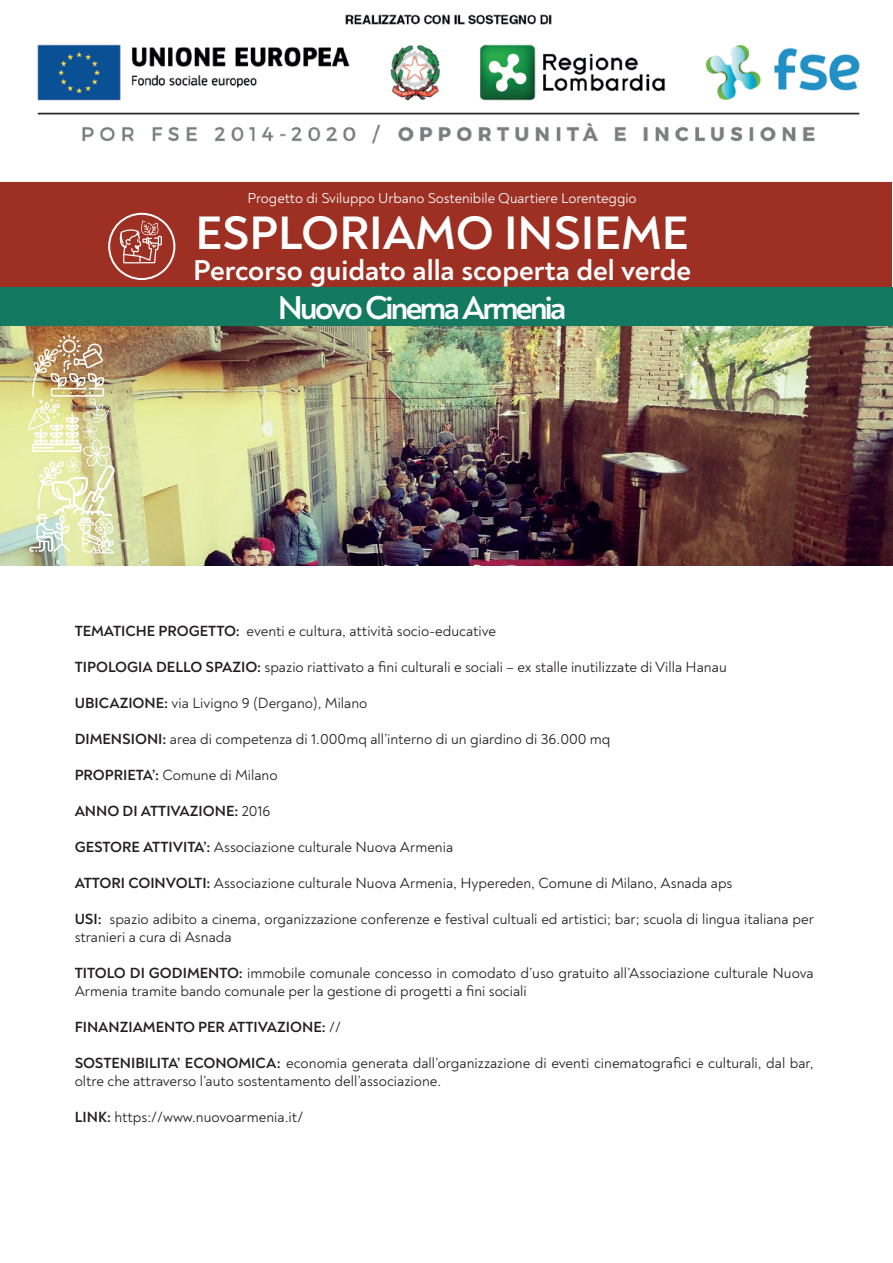
<style>
.page{position:relative;width:893px;height:1263px;background:#fff}
.page>*{position:absolute;margin:0;border:0;box-sizing:border-box;transform-origin:0 0}
.t1{font:700 47.7px "Noah";color:#fff}
.t2{font:700 33.6px "Noah";letter-spacing:-.08em;color:#fff}
.t3{font:700 29.25px "Noah";color:#fff}
.t4{font:15px/18px "Noah";color:#231f20}
.t5{font:700 15px "Noah";color:#231f20}
.t6{font:14.55px "Noah";color:#fff}
.s1{font-weight:700}
.s2{font-weight:400}
</style>
<div class="page">
<div style="left:0;top:181px;width:892px;height:106px;background:#9d3023"></div>
<div style="left:0;top:287px;width:893px;height:39px;background:#137a61"></div>
<img style="left:37px;top:14px;width:823px;height:130px">
<img style="left:0;top:326px;width:893px;height:240px">
<svg style="left:108px;top:213px;width:67px;height:67px"></svg>
<img style="left:28px;top:335px;width:87px;height:218px">
<p class="t6" style="left:248px;top:190px;width:391px">Progetto di Sviluppo Urbano Sostenibile Quartiere Lorenteggio</p>
<h1 class="t1" style="left:195px;top:203px;width:495px">ESPLORIAMO INSIEME</h1>
<h3 class="t3" style="left:193px;top:252px;width:499px">Percorso guidato alla scoperta del verde</h3>
<h2 class="t2" style="left:278px;top:287px;width:290px">Nuovo Cinema Armenia</h2>
<p class="t4" style="left:75px;top:622px;width:423px"><span class="s1">TEMATICHE PROGETTO:</span> eventi e cultura, attività socio-educative</p>
<p class="t4" style="left:75px;top:658px;width:654px"><span class="s1">TIPOLOGIA DELLO SPAZIO:</span> spazio riattivato a fini culturali e sociali – ex stalle inutilizzate di Villa Hanau</p>
<p class="t4" style="left:75px;top:694px;width:294px"><span class="s1">UBICAZIONE:</span> via Livigno 9 (Dergano), Milano</p>
<p class="t4" style="left:75px;top:730px;width:537px"><span class="s1">DIMENSIONI:</span> area di competenza di 1.000mq all’interno di un giardino di 36.000 mq</p>
<p class="t4" style="left:75px;top:766px;width:204px"><span class="s1">PROPRIETA’:</span> Comune di Milano</p>
<p class="t5" style="left:75px;top:801px;width:197px">ANNO DI ATTIVAZIONE: <span class="s2">2016</span></p>
<p class="t4" style="left:75px;top:838px;width:380px"><span class="s1">GESTORE ATTIVITA’:</span> Associazione culturale Nuova Armenia</p>
<p class="t4" style="left:75px;top:874px;width:659px"><span class="s1">ATTORI COINVOLTI:</span> Associazione culturale Nuova Armenia, Hypereden, Comune di Milano, Asnada aps</p>
<p class="t4" style="left:75px;top:910px;width:741px"><span class="s1">USI:</span> spazio adibito a cinema, organizzazione conferenze e festival cultuali ed artistici; bar; scuola di lingua italiana per stranieri a cura di Asnada</p>
<p class="t4" style="left:75px;top:964px;width:740px"><span class="s1">TITOLO DI GODIMENTO:</span> immobile comunale concesso in comodato d’uso gratuito all’Associazione culturale Nuova<br>Armenia tramite bando comunale per la gestione di progetti a fini sociali</p>
<p class="t5" style="left:75px;top:1017px;width:268px">FINANZIAMENTO PER ATTIVAZIONE: <span class="s2">//</span></p>
<p class="t4" style="left:75px;top:1054px;width:740px"><span class="s1">SOSTENIBILITA’ ECONOMICA:</span> economia generata dall’organizzazione di eventi cinematografici e culturali, dal bar, oltre che attraverso l’auto sostentamento dell’associazione.</p>
<p class="t4" style="left:75px;top:1108px;width:230px"><span class="s1">LINK:</span> https://www.nuovoarmenia.it/</p>
</div>
